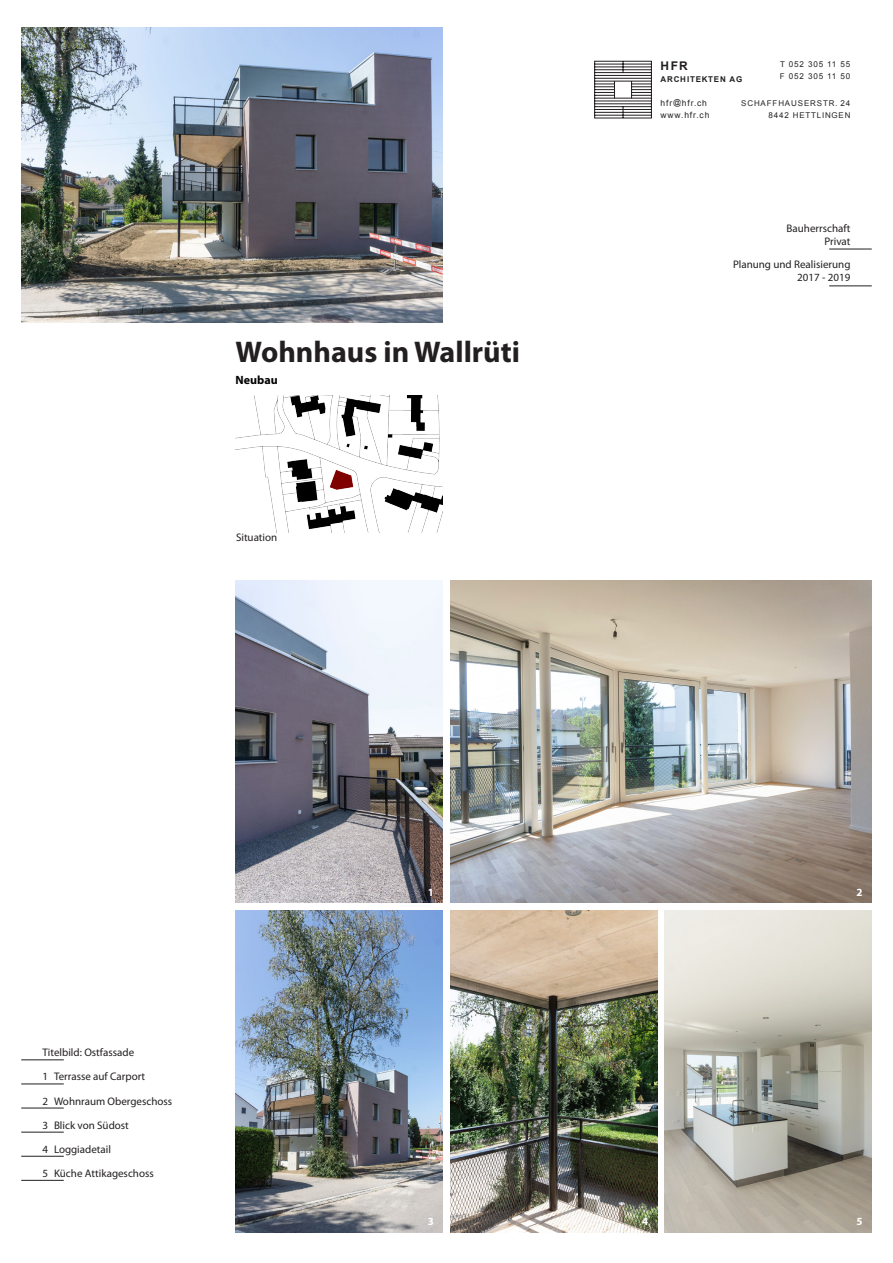
<style>
.page{position:relative;width:893px;height:1263px;background:#fff}
.page>*{position:absolute;margin:0;border:0;box-sizing:border-box;transform-origin:0 0}
.t1{font:700 30px "Myriad Pro";color:#231f20}
.t2{font:700 12px "Myriad Pro";color:#000}
.t3{font:700 12px "Arial";color:#231f20}
.t4{font:10.95px/13.2px "Myriad Pro";color:#231f20;text-align:right}
.t5{font:700 10.95px "Myriad Pro";color:#fff}
.t6{font:8.55px/12px "Arial";letter-spacing:.1em;color:#262324}
.t7{font:8.1px/12px "Arial";letter-spacing:.11em;color:#262324}
.t8{font:7.95px/12px "Arial";letter-spacing:.11em;color:#262324;text-align:right}
.t9{font:700 7.95px "Arial";letter-spacing:.1em;color:#231f20}
.s1{font-size:7.95px}
.s2{font-size:8.1px}
</style>
<div class="page">
<svg style="left:594px;top:61px;width:58px;height:57px"></svg>
<img style="left:236px;top:910px;width:207px;height:322px">
<img style="left:450px;top:580px;width:422px;height:323px">
<img style="left:664px;top:910px;width:208px;height:322px">
<img style="left:450px;top:910px;width:207px;height:322px">
<img style="left:236px;top:580px;width:207px;height:323px">
<hr style="left:829px;top:286px;width:43px;height:1px;background:#231f20">
<hr style="left:829px;top:249px;width:43px;height:1px;background:#231f20">
<hr style="left:21px;top:1108px;width:43px;height:1px;background:#231f20">
<hr style="left:21px;top:1180px;width:43px;height:1px;background:#231f20">
<hr style="left:21px;top:1084px;width:43px;height:1px;background:#231f20">
<hr style="left:21px;top:1156px;width:43px;height:1px;background:#231f20">
<hr style="left:21px;top:1059px;width:43px;height:1px;background:#231f20">
<hr style="left:21px;top:1132px;width:43px;height:1px;background:#231f20">
<img style="left:21px;top:28px;width:422px;height:294px">
<img style="left:236px;top:396px;width:207px;height:137px">
<p class="t1" style="left:236px;top:332px;width:286px">Wohnhaus in Wallrüti</p>
<p class="t2" style="left:236px;top:372px;width:44px">Neubau</p>
<p class="t4" style="left:236px;top:531px;width:43px">Situation</p>
<p class="t7" style="left:780px;top:58px;width:72px"><span class="s1">T</span> 052 305 11 55<br><span class="s1">F</span> 052 305 11 50</p>
<p class="t8" style="left:741px;top:98px;width:111px">SCHAFFHAUSERSTR. <span class="s2">24<br>8442</span> HETTLINGEN</p>
<p class="t3" style="left:661px;top:57px;width:29px">HFR</p>
<p class="t9" style="left:661px;top:74px;width:83px">ARCHITEKTEN AG</p>
<p class="t6" style="left:661px;top:97px;width:50px">hfr<sup>@</sup>hfr.ch www.hfr.ch</p>
<p class="t4" style="left:787px;top:221px;width:65px">Bauherrschaft<br>Privat</p>
<p class="t4" style="left:733px;top:258px;width:119px">Planung und Realisierung<br>2017 - 2019</p>
<p class="t4" style="left:43px;top:1046px;width:93px">Titelbild: Ostfassade</p>
<p class="t4" style="left:43px;top:1070px;width:104px">1 Terrasse auf Carport</p>
<p class="t4" style="left:43px;top:1094px;width:131px">2 Wohnraum Obergeschoss</p>
<p class="t4" style="left:43px;top:1118px;width:88px">3 Blick von Südost</p>
<p class="t4" style="left:43px;top:1142px;width:70px">4 Loggiadetail</p>
<p class="t4" style="left:43px;top:1166px;width:113px">5 Küche Attikageschoss</p>
<p class="t5" style="left:428px;top:885px;width:8px">1</p>
<p class="t5" style="left:857px;top:885px;width:8px">2</p>
<p class="t5" style="left:428px;top:1214px;width:8px">3</p>
<p class="t5" style="left:642px;top:1214px;width:8px">4</p>
<p class="t5" style="left:857px;top:1214px;width:8px">5</p>
</div>
